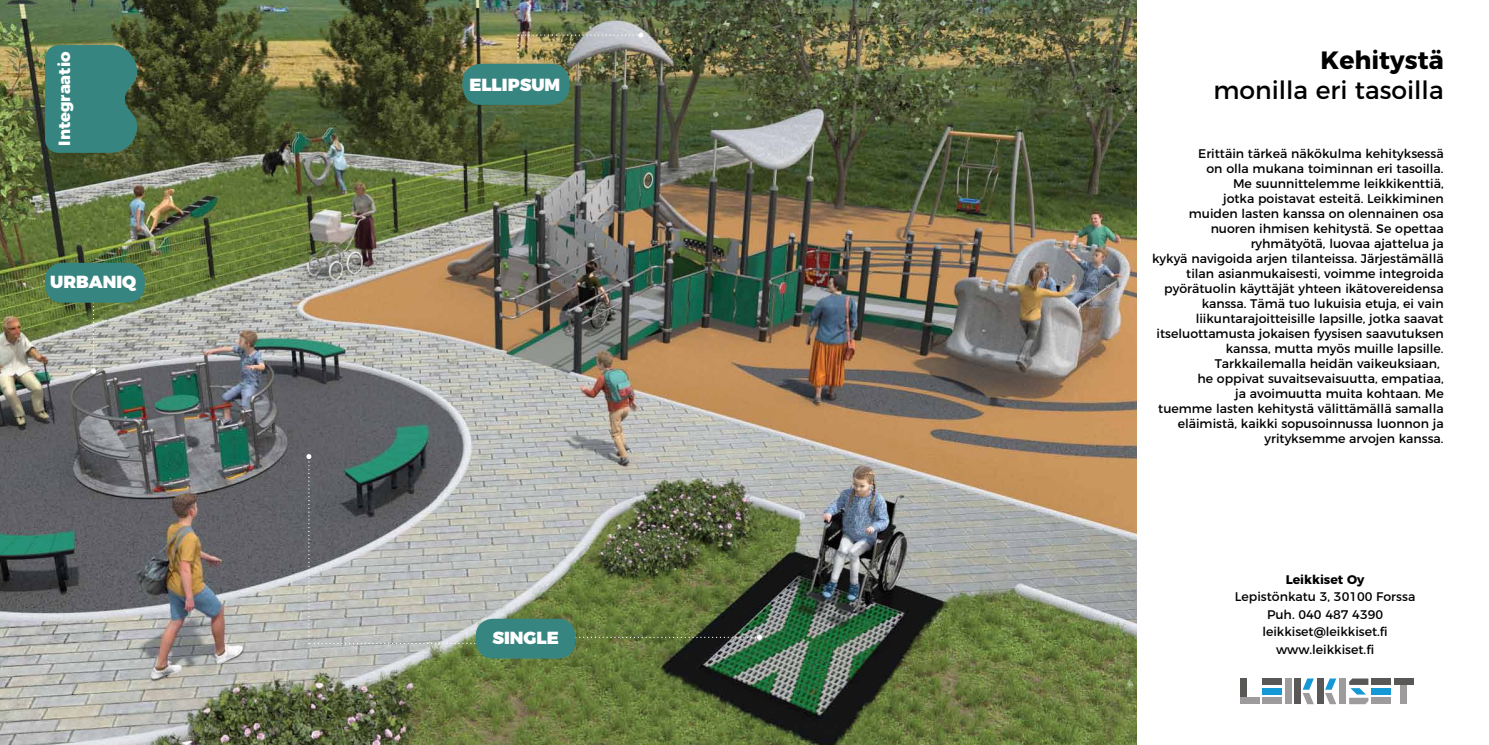
<style>
.page{position:relative;width:1489px;height:745px;background:#fff}
.page>*{position:absolute;margin:0;border:0;box-sizing:border-box;transform-origin:0 0}
.t1{font:25px "Montserrat";color:#000}
.t2{font:700 25px "Montserrat";color:#000}
.t3{font:900 17.5px "Montserrat";color:#fff}
.t4{font:800 16.25px "Montserrat";color:#fff}
.t5{font:12.5px/17.5px "Montserrat";color:#000;text-align:center}
.t6{font:700 12.5px "Montserrat";color:#000}
</style>
<div class="page">
<img style="left:0;top:0;width:1136px;height:744px">
<svg style="left:45px;top:45px;width:92px;height:108px;background:#38817a"></svg>
<img style="left:515px;top:33px;width:128px;height:67px">
<div style="left:462px;top:64px;width:107px;height:41px;background:#378580;border-radius:19px"></div>
<svg style="left:575px;top:634px;width:187px;height:11px;background:#5d6945"></svg>
<svg style="left:91px;top:302px;width:23px;height:71px;background:#a3a995"></svg>
<div style="left:45px;top:263px;width:100px;height:39px;background:#378580;border-radius:18px"></div>
<svg style="left:306px;top:454px;width:194px;height:191px;background:#9a9e9c"></svg>
<div style="left:475px;top:618px;width:100px;height:40px;background:#378580;border-radius:18px"></div>
<svg style="left:1302px;top:678px;width:11px;height:25px"></svg>
<div style="left:1239px;top:678px;width:7px;height:25px;background:#5a5857"></div>
<div style="left:1284px;top:678px;width:7px;height:25px;background:#9d9b9b"></div>
<div style="left:1294px;top:678px;width:6px;height:25px;background:#5a5857"></div>
<svg style="left:1325px;top:678px;width:11px;height:25px"></svg>
<div style="left:1316px;top:678px;width:7px;height:25px;background:#5a5857"></div>
<div style="left:1262px;top:678px;width:19px;height:6px;background:#5a5857"></div>
<div style="left:1262px;top:697px;width:19px;height:6px;background:#9d9b9b"></div>
<div style="left:1262px;top:687px;width:19px;height:7px;background:#1599d6"></div>
<div style="left:1371px;top:697px;width:19px;height:6px;background:#9d9b9b"></div>
<div style="left:1371px;top:687px;width:19px;height:7px;background:#1599d6"></div>
<div style="left:1239px;top:697px;width:20px;height:6px;background:#9d9b9b"></div>
<div style="left:1400px;top:678px;width:6px;height:25px;background:#9d9b9b"></div>
<div style="left:1393px;top:678px;width:20px;height:6px;background:#5a5857"></div>
<svg style="left:1349px;top:678px;width:19px;height:25px"></svg>
<div style="left:1371px;top:678px;width:19px;height:6px;background:#5a5857"></div>
<div style="left:1339px;top:678px;width:6px;height:25px;background:#9d9b9b"></div>
<h3 class="t4" style="left:51px;top:146px;width:96px;rotate:-90deg">Integraatio</h3>
<h2 class="t3" style="left:50px;top:267px;width:88px">URBANIQ</h2>
<h2 class="t3" style="left:469px;top:69px;width:92px">ELLIPSUM</h2>
<h2 class="t3" style="left:492px;top:622px;width:68px">SINGLE</h2>
<h1 class="t2" style="left:1320px;top:40px;width:124px">Kehitystä</h1>
<h1 class="t1" style="left:1213px;top:70px;width:232px">monilla eri tasoilla</h1>
<p class="t5" style="left:1198px;top:143px;width:247px">Erittäin tärkeä näkökulma kehityksessä</p>
<p class="t5" style="left:1206px;top:158px;width:239px">on olla mukana toiminnan eri tasoilla.</p>
<p class="t5" style="left:1232px;top:173px;width:212px">Me suunnittelemme leikkikenttiä,</p>
<p class="t5" style="left:1222px;top:188px;width:222px">jotka poistavat esteitä. Leikkiminen</p>
<p class="t5" style="left:1188px;top:203px;width:256px">muiden lasten kanssa on olennainen osa</p>
<p class="t5" style="left:1210px;top:218px;width:234px">nuoren ihmisen kehitystä. Se opettaa</p>
<p class="t5" style="left:1250px;top:233px;width:194px">ryhmätyötä, luovaa ajattelua ja</p>
<p class="t5" style="left:1152px;top:248px;width:293px">kykyä navigoida arjen tilanteissa. Järjestämällä</p>
<p class="t5" style="left:1186px;top:263px;width:259px">tilan asianmukaisesti, voimme integroida</p>
<p class="t5" style="left:1164px;top:278px;width:281px">pyörätuolin käyttäjät yhteen ikätovereidensa</p>
<p class="t5" style="left:1201px;top:293px;width:243px">kanssa. Tämä tuo lukuisia etuja, ei vain</p>
<p class="t5" style="left:1195px;top:308px;width:249px">liikuntarajoitteisille lapsille, jotka saavat</p>
<p class="t5" style="left:1156px;top:323px;width:288px">itseluottamusta jokaisen fyysisen saavutuksen</p>
<p class="t5" style="left:1225px;top:338px;width:219px">kanssa, mutta myös muille lapsille.</p>
<p class="t5" style="left:1214px;top:353px;width:227px">Tarkkailemalla heidän vaikeuksiaan,</p>
<p class="t5" style="left:1197px;top:368px;width:248px">he oppivat suvaitsevaisuutta, empatiaa,</p>
<p class="t5" style="left:1234px;top:383px;width:210px">ja avoimuutta muita kohtaan. Me</p>
<p class="t5" style="left:1158px;top:398px;width:287px">tuemme lasten kehitystä välittämällä samalla</p>
<p class="t5" style="left:1177px;top:413px;width:267px">eläimistä, kaikki sopusoinnussa luonnon ja</p>
<p class="t5" style="left:1264px;top:428px;width:181px">yrityksemme arvojen kanssa.</p>
<p class="t6" style="left:1285px;top:568px;width:80px">Leikkiset Oy</p>
<p class="t5" style="left:1234px;top:586px;width:182px">Lepistönkatu 3, 30100 Forssa<br>Puh. 040 487 4390 leikkiset@leikkiset.fi www.leikkiset.fi</p>
</div>
